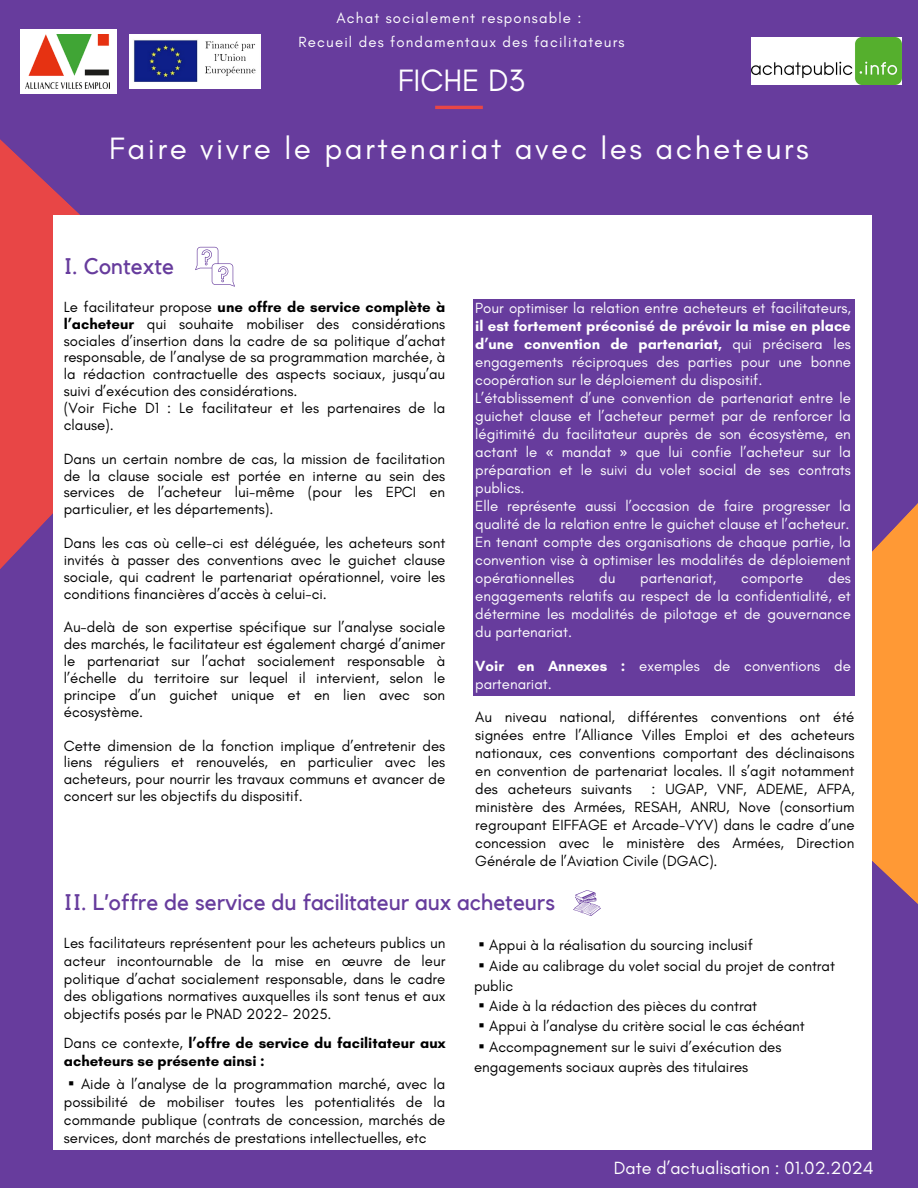
<style>
.page{position:relative;width:918px;height:1188px;background:#673c9d}
.page>*{position:absolute;margin:0;border:0;box-sizing:border-box;transform-origin:0 0}
.t1{font:31.5px "Glacial Indifference";letter-spacing:.08em;color:#fff}
.t2{font:22.5px "Kollektif";color:#673c9d}
.t3{font:18px "Glacial Indifference";color:#fff}
.t4{font:15px/16.8px "Glacial Indifference";color:#000;text-align:justify}
.t5{font:15px/18px "Glacial Indifference";color:#fff;text-align:justify}
.t6{font:700 15px/17.9px "Glacial Indifference";color:#000}
.t7{font:15px "Glacial Indifference";letter-spacing:.08em;color:#fff}
.s1{font-weight:700}
.s2{font-family:"Noto Sans"}
.s3{font-weight:400}
.s4{font-family:"Noto Sans CJ Ksc"}
</style>
<div class="page">
<svg style="left:718px;top:503px;width:200px;height:647px;fill:#ff9935"></svg>
<svg style="left:0;top:34px;width:130px;height:535px;fill:#e84646"></svg>
<div style="left:53px;top:215px;width:819px;height:934px;background:#fff"></div>
<hr style="left:435px;top:106px;width:48px;height:3px;background:#e84646">
<svg style="left:195px;top:247px;width:39px;height:39px"></svg>
<div style="left:473px;top:299px;width:382px;height:396px;background:#673c9d"></div>
<svg style="left:573px;top:890px;width:28px;height:26px"></svg>
<div style="left:20px;top:29px;width:97px;height:64px;background:#fff"></div>
<img style="left:25px;top:34px;width:85px;height:54px">
<img style="left:751px;top:38px;width:150px;height:47px">
<img style="left:130px;top:34px;width:131px;height:55px">
<p class="t7" style="left:336px;top:9px;width:247px">Achat socialement responsable :</p>
<p class="t7" style="left:299px;top:33px;width:328px">Recueil des fondamentaux des facilitateurs</p>
<p class="t1" style="left:398px;top:61px;width:129px">FICHE D3</p>
<p class="t1" style="left:109px;top:129px;width:701px">Faire vivre le partenariat avec les acheteurs</p>
<p class="t2" style="left:64px;top:255px;width:112px">I. Contexte</p>
<p class="t4" style="left:64px;top:298px;width:383px">Le facilitateur propose <span class="s1">une offre de service complète à l’acheteur</span> qui souhaite mobiliser des considérations sociales d’insertion dans la cadre de sa politique d’achat responsable, de l’analyse de sa programmation marchée, à la rédaction contractuelle des aspects sociaux, jusqu’au suivi d’exécution des considérations.</p>
<p class="t4" style="left:64px;top:399px;width:383px">(Voir Fiche D1 : Le facilitateur et les partenaires de la clause).</p>
<p class="t4" style="left:64px;top:450px;width:383px">Dans un certain nombre de cas, la mission de facilitation de la clause sociale est portée en interne au sein des services de l’acheteur lui-même (pour les EPCI en particulier, et les départements).</p>
<p class="t4" style="left:64px;top:534px;width:383px">Dans les cas où celle-ci est déléguée, les acheteurs sont invités à passer des conventions avec le guichet clause sociale, qui cadrent le partenariat opérationnel, voire les conditions financières d’accès à celui-ci.</p>
<p class="t4" style="left:64px;top:619px;width:383px">Au-delà de son expertise spécifique sur l’analyse sociale des marchés, le facilitateur est également chargé d’animer le partenariat sur l’achat socialement responsable à l’échelle du territoire sur lequel il intervient, selon le principe d’un guichet unique et en lien avec son écosystème.</p>
<p class="t4" style="left:64px;top:737px;width:383px">Cette dimension de la fonction implique d’entretenir des liens réguliers et renouvelés, en particulier avec les acheteurs, pour nourrir les travaux communs et avancer de concert sur les objectifs du dispositif.</p>
<p class="t5" style="left:475px;top:299px;width:377px">Pour optimiser la relation entre acheteurs et facilitateurs, <span class="s1">il est fortement préconisé de prévoir la mise en place d’une convention de partenariat,</span> qui précisera les engagements réciproques des parties pour une bonne coopération sur le déploiement du dispositif.</p>
<p class="t5" style="left:475px;top:389px;width:377px">L’établissement d’une convention de partenariat entre le guichet clause et l’acheteur permet par de renforcer la légitimité du facilitateur auprès de son écosystème, en actant le <span class="s2">«</span> mandat <span class="s2">»</span> que lui confie l’acheteur sur la préparation et le suivi du volet social de ses contrats publics.</p>
<p class="t5" style="left:475px;top:497px;width:377px">Elle représente aussi l’occasion de faire progresser la qualité de la relation entre le guichet clause et l’acheteur.</p>
<p class="t5" style="left:475px;top:533px;width:377px">En tenant compte des organisations de chaque partie, la convention vise à optimiser les modalités de déploiement opérationnelles</p>
<p class="t5" style="left:475px;top:569px;width:377px;text-indent:353px">des engagements relatifs au respect de la confidentialité, et détermine les modalités de pilotage et de gouvernance du partenariat.</p>
<p class="t5" style="left:475px;top:656px;width:377px"><span class="s1">Voir en Annexes :</span> exemples de conventions de partenariat.</p>
<p class="t5" style="left:599px;top:569px;width:18px">du</p>
<p class="t5" style="left:640px;top:569px;width:78px">partenariat,</p>
<p class="t5" style="left:741px;top:569px;width:64px">comporte</p>
<p class="t4" style="left:475px;top:708px;width:381px;line-height:18px">Au niveau national, différentes conventions ont été signées entre l’Alliance Villes Emploi et des acheteurs nationaux, ces conventions comportant des déclinaisons en convention de partenariat locales. Il s’agit notamment des acheteurs suivants</p>
<p class="t4" style="left:475px;top:780px;width:381px;line-height:18px;text-indent:176px">: UGAP, VNF, ADEME, AFPA, ministère des Armées, RESAH, ANRU, Nove (consortium regroupant EIFFAGE et Arcade-VYV) dans le cadre d’une concession avec le ministère des Armées, Direction Générale de l’Aviation Civile (DGAC).</p>
<p class="t2" style="left:64px;top:892px;width:493px">II. L’offre de service du facilitateur aux acheteurs</p>
<p class="t4" style="left:64px;top:934px;width:383px;line-height:17.9px">Les facilitateurs représentent pour les acheteurs publics un acteur incontournable de la mise en œuvre de leur politique d’achat socialement responsable, dans le cadre des obligations normatives auxquelles ils sont tenus et aux objectifs posés par le PNAD 2022- 2025.</p>
<p class="t6" style="left:64px;top:1034px;width:383px"><span class="s3">Dans ce contexte,</span> l’offre de service du facilitateur aux acheteurs se présente ainsi :</p>
<p class="t4" style="left:64px;top:1075px;width:383px;line-height:17.9px"><span class="s4">▪</span>Aide à l’analyse de la programmation marché, avec la possibilité de mobiliser toutes les potentialités de la commande publique (contrats de concession, marchés de services, dont marchés de prestations intellectuelles, etc</p>
<p class="t4" style="left:474px;top:937px;width:280px"><span class="s4">▪</span>Appui à la réalisation du sourcing inclusif</p>
<p class="t4" style="left:474px;top:955px;width:362px;line-height:20.2px"><span class="s4">▪</span>Aide au calibrage du volet social du projet de contrat public</p>
<p class="t4" style="left:474px;top:997px;width:285px"><span class="s4">▪</span>Aide à la rédaction des pièces du contrat</p>
<p class="t4" style="left:474px;top:1018px;width:332px"><span class="s4">▪</span>Appui à l’analyse du critère social le cas échéant</p>
<p class="t4" style="left:474px;top:1036px;width:309px;line-height:20.2px"><span class="s4">▪</span>Accompagnement sur le suivi d’exécution des engagements sociaux auprès des titulaires</p>
<p class="t3" style="left:614px;top:1156px;width:261px">Date d’actualisation : 01.02.2024</p>
</div>
